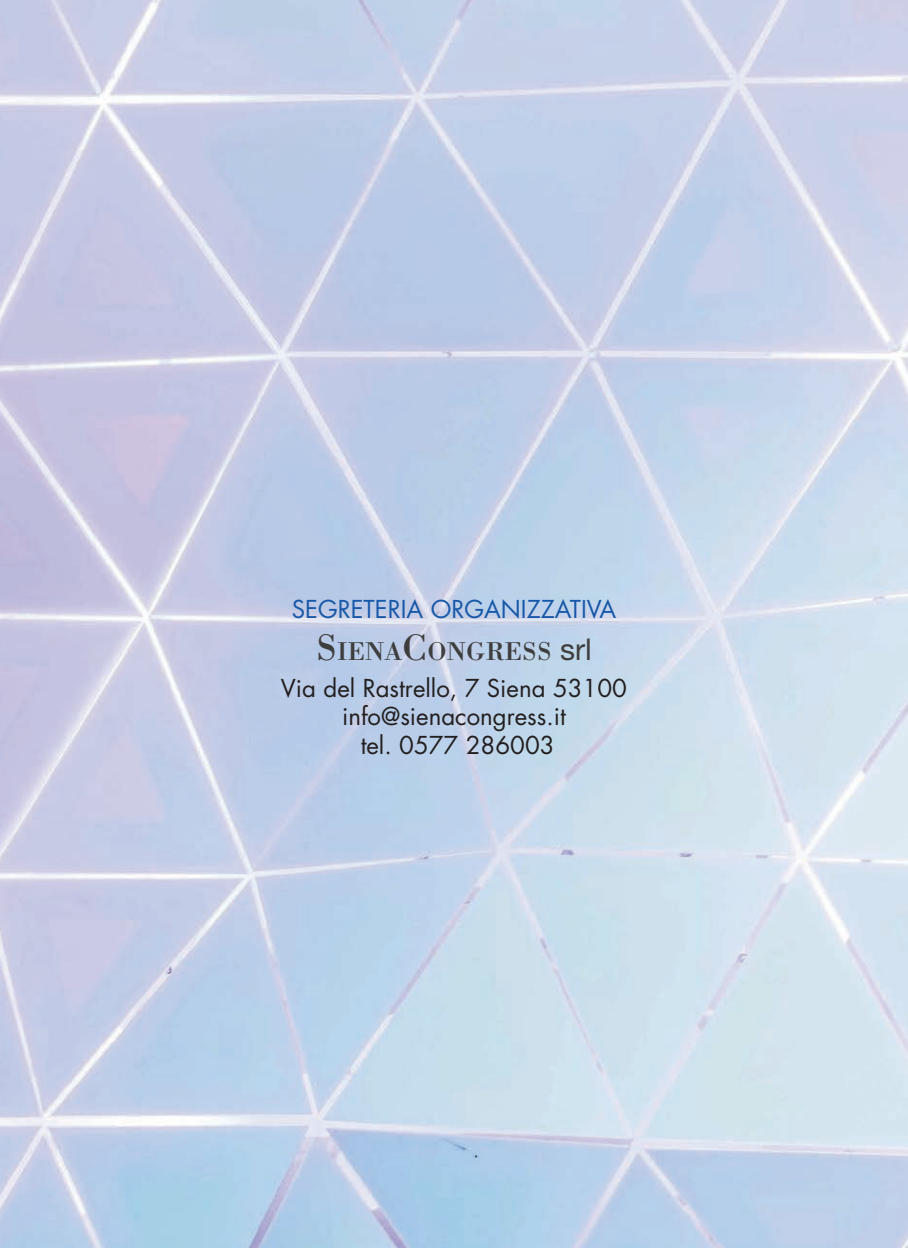
<style>
.page{position:relative;width:908px;height:1248px;background:#fff}
.page>*{position:absolute;margin:0;border:0;box-sizing:border-box;transform-origin:0 0}
.t1{font:26.6px "Bodoni Std";color:#3e3e3f}
.t2{font:24px/28.8px "Futura Std";color:#231f20;text-align:center}
.t3{font:24px "Futura Std";color:#1758a8}
.s1{font-size:38px}
.s2{font-family:"Helvetica Neue LT Std";font-size:30px}
</style>
<div class="page">
<img style="left:0;top:0;width:907px;height:1247px">
<p class="t3" style="left:292px;top:594px;width:325px">SEGRETERIA ORGANIZZATIVA</p>
<p class="t1" style="left:316px;top:634px;width:277px"><span class="s1">S</span>IENA<span class="s1">C</span>ONGRESS <span class="s2">srl</span></p>
<p class="t2" style="left:281px;top:673px;width:347px">Via del Rastrello, 7 Siena 53100 info@sienacongress.it<br>tel. 0577 286003</p>
</div>
